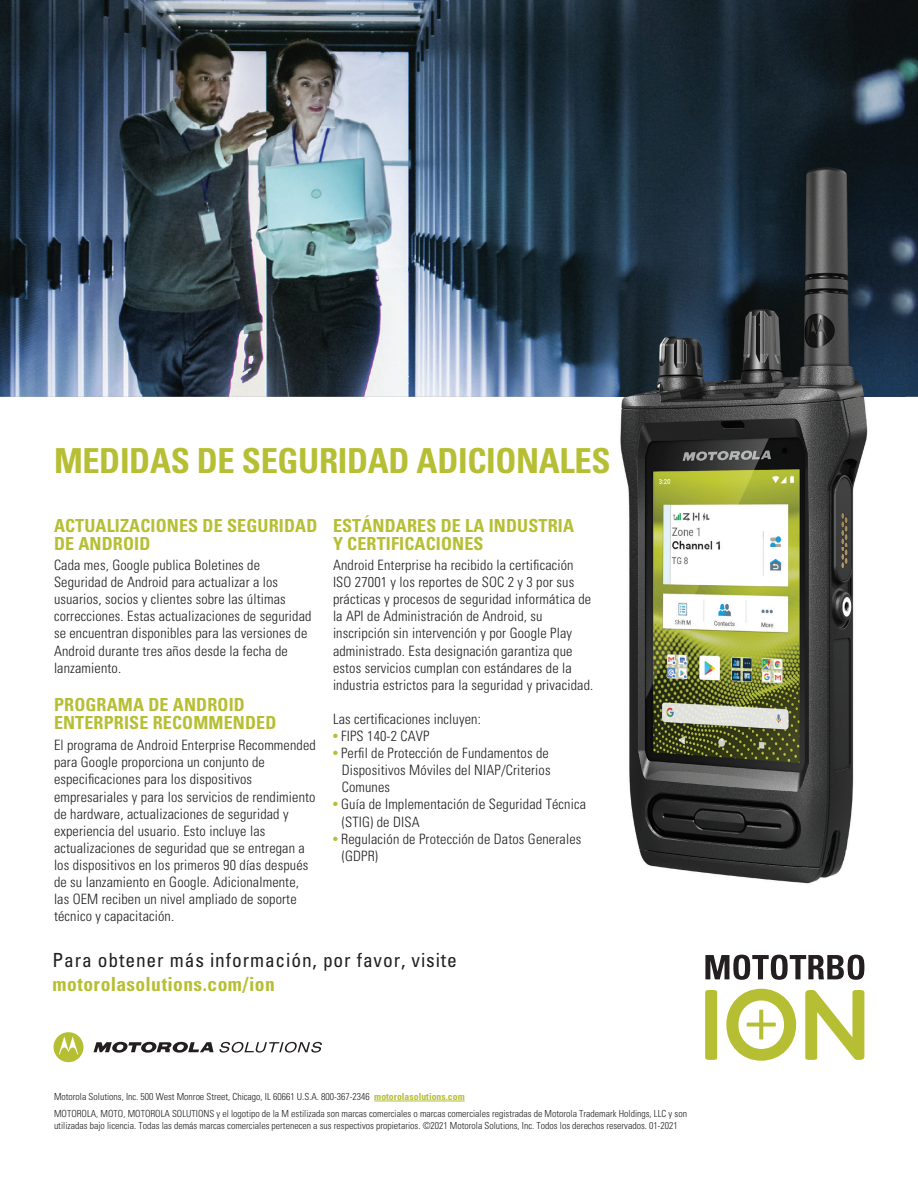
<style>
.page{position:relative;width:918px;height:1188px;background:#fff}
.page>*{position:absolute;margin:0;border:0;box-sizing:border-box;transform-origin:0 0}
.t1{font:700 condensed 34.5px "Univers";letter-spacing:-.01em;color:#b6bf34}
.t2{font:condensed 19.5px "Univers";letter-spacing:.045em;color:#231f20}
.t3{font:700 condensed 19.5px "Univers LT Pro";letter-spacing:.02em;color:#b6bf34}
.t4{font:700 condensed 18px/18px "Univers";letter-spacing:.01em;color:#b6bf34}
.t5{font:300 condensed 14.25px/17.1px "Univers LT Std";letter-spacing:.01em;color:#231f20}
.t6{font:300 condensed 9.75px/11.7px "Univers LT Pro";color:#231f20}
.s1{font-family:"Univers";font-weight:400;color:#b6bf34}
.s2{font-weight:700;color:#b6bf34}
</style>
<div class="page">
<img style="left:0;top:0;width:918px;height:397px">
<svg style="left:94px;top:1042px;width:120px;height:11px"></svg>
<svg style="left:54px;top:1032px;width:29px;height:30px"></svg>
<svg style="left:220px;top:1042px;width:102px;height:11px"></svg>
<hr style="left:374px;top:1101px;width:91px;height:1px;background:#b6bf34">
<svg style="left:705px;top:990px;width:12px;height:70px"></svg>
<svg style="left:726px;top:989px;width:70px;height:72px"></svg>
<svg style="left:805px;top:990px;width:59px;height:70px"></svg>
<svg style="left:705px;top:955px;width:159px;height:25px"></svg>
<img style="left:599px;top:138px;width:307px;height:746px">
<h1 class="t1" style="left:54px;top:440px;width:558px">MEDIDAS DE SEGURIDAD ADICIONALES</h1>
<p class="t4" style="left:54px;top:516px;width:265px">ACTUALIZACIONES DE SEGURIDAD<br>DE ANDROID</p>
<p class="t4" style="left:333px;top:516px;width:243px">ESTÁNDARES DE LA INDUSTRIA<br>Y CERTIFICACIONES</p>
<p class="t5" style="left:54px;top:556px;width:259px">Cada mes, Google publica Boletines de Seguridad de Android para actualizar a los usuarios, socios y clientes sobre las últimas correcciones. Estas actualizaciones de seguridad se encuentran disponibles para las versiones de Android durante tres años desde la fecha de lanzamiento.</p>
<p class="t5" style="left:333px;top:556px;width:262px">Android Enterprise ha recibido la certificación ISO 27001 y los reportes de SOC 2 y 3 por sus prácticas y procesos de seguridad informática de la API de Administración de Android, su inscripción sin intervención y por Google Play administrado. Esta designación garantiza que estos servicios cumplan con estándares de la industria estrictos para la seguridad y privacidad.</p>
<p class="t5" style="left:333px;top:710px;width:149px">Las certificaciones incluyen:</p>
<p class="t5" style="left:333px;top:727px;width:98px"><span class="s1">•</span> FIPS 140-2 CAVP</p>
<p class="t5" style="left:342px;top:745px;width:210px;text-indent:-9px"><span class="s1">•</span> Perfil de Protección de Fundamentos de<br>Dispositivos Móviles del NIAP/Criterios<br>Comunes</p>
<p class="t5" style="left:342px;top:796px;width:246px;text-indent:-9px"><span class="s1">•</span> Guía de Implementación de Seguridad Técnica (STIG) de DISA</p>
<p class="t5" style="left:342px;top:830px;width:241px;text-indent:-9px"><span class="s1">•</span> Regulación de Protección de Datos Generales (GDPR)</p>
<p class="t4" style="left:54px;top:696px;width:224px">PROGRAMA DE ANDROID<br>ENTERPRISE RECOMMENDED</p>
<p class="t5" style="left:54px;top:737px;width:263px">El programa de Android Enterprise Recommended para Google proporciona un conjunto de especificaciones para los dispositivos empresariales y para los servicios de rendimiento de hardware, actualizaciones de seguridad y experiencia del usuario. Esto incluye las actualizaciones de seguridad que se entregan a los dispositivos en los primeros 90 días después de su lanzamiento en Google. Adicionalmente, las OEM reciben un nivel ampliado de soporte técnico y capacitación.</p>
<h2 class="t2" style="left:52px;top:948px;width:406px">Para obtener más información, por favor, visite</h2>
<h2 class="t3" style="left:52px;top:973px;width:224px">motorolasolutions.com/ion</h2>
<p class="t6" style="left:54px;top:1090px;width:412px">Motorola Solutions, Inc. 500 West Monroe Street, Chicago, IL 60661 U.S.A. 800-367-2346 <span class="s2">motorolasolutions.com</span></p>
<p class="t6" style="left:54px;top:1107px;width:635px">MOTOROLA, MOTO, MOTOROLA SOLUTIONS y el logotipo de la M estilizada son marcas comerciales o marcas comerciales registradas de Motorola Trademark Holdings, LLC y son utilizadas bajo licencia. Todas las demás marcas comerciales pertenecen a sus respectivos propietarios. ©2021 Motorola Solutions, Inc. Todos los derechos reservados. 01-2021</p>
</div>
